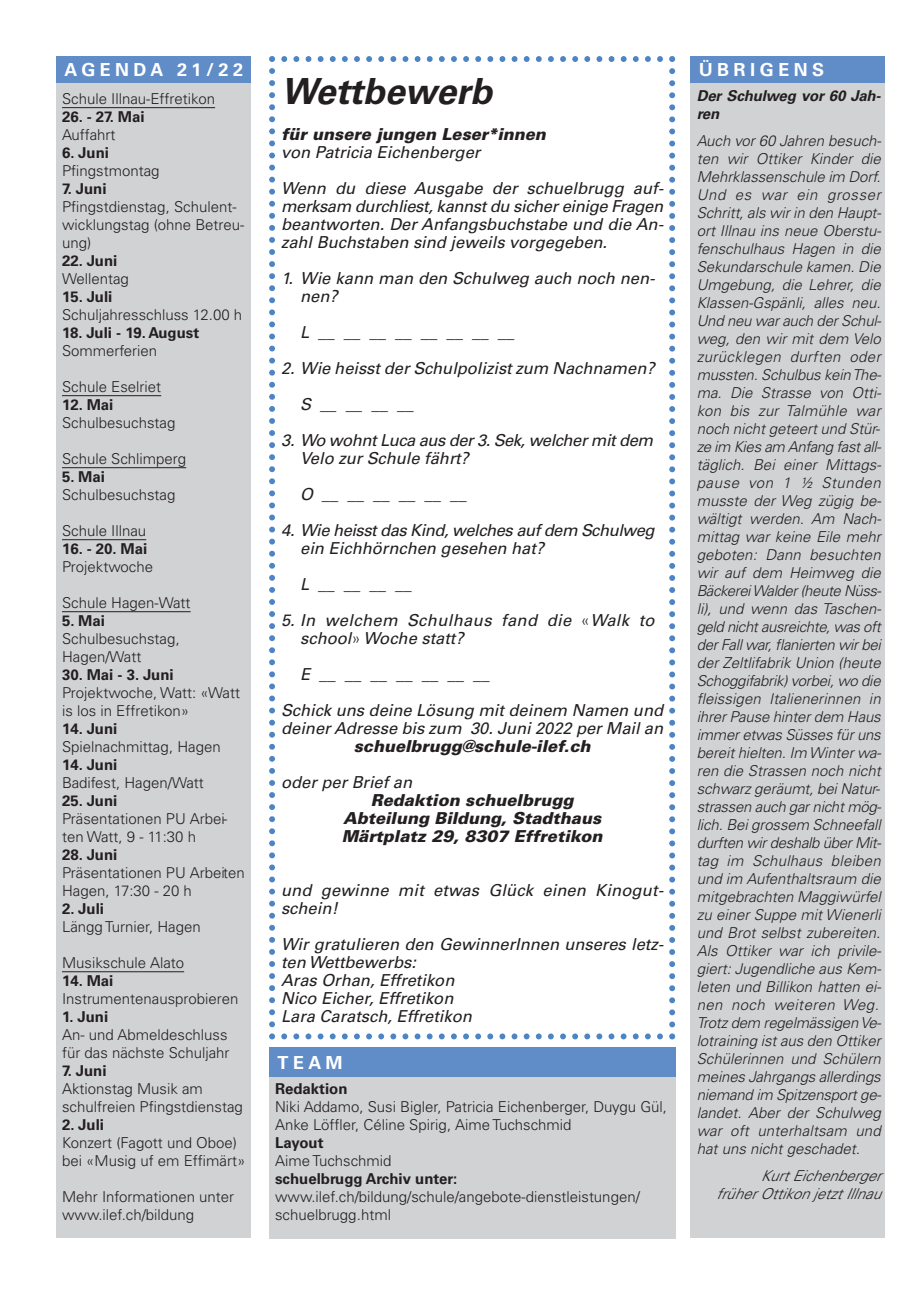
<style>
.page{position:relative;width:920px;height:1290px;background:#fff}
.page>*{position:absolute;margin:0;border:0;box-sizing:border-box;transform-origin:0 0}
.t1{font:italic 700 36px "Univers Com 65";color:#231f20}
.t2{font:18px "Univers Com 65 Bold OTF";letter-spacing:.25em;color:#fff}
.t3{font:italic 16.5px/18px "Univers Com 55";color:#231f20}
.t4{font:italic 900 16.5px/18px "Univers Com 75";color:#231f20;text-align:center}
.t5{font:italic 16.5px/18px "Univers Com 55";letter-spacing:-.025em;color:#231f20}
.t6{font:italic 16.5px/18px "Univers Com 55";letter-spacing:.025em;color:#231f20}
.t7{font:italic 300 15px/18px "Univers Com 45";color:#231f20}
.t8{font:300 15px/18px "Univers Com 45";color:#231f20}
.t9{font:700 15px "Univers Com 65";color:#231f20}
.t10{font:15px/18px "Univers Com 65 Bold Oblique OTF";letter-spacing:-.01em;color:#231f20}
.s1{font-family:"Univers Com 45";font-weight:300;font-style:normal}
</style>
<div class="page">
<div style="left:691px;top:82px;width:194px;height:1156px;background:#d1d2d4"></div>
<div style="left:691px;top:56px;width:194px;height:27px;background:#608cc8"></div>
<div style="left:56px;top:82px;width:195px;height:1156px;background:#d1d2d4"></div>
<hr style="left:62px;top:107px;width:153px;height:1px;background:#231f20">
<hr style="left:62px;top:395px;width:99px;height:1px;background:#231f20">
<hr style="left:62px;top:467px;width:124px;height:1px;background:#231f20">
<hr style="left:62px;top:539px;width:84px;height:1px;background:#231f20">
<hr style="left:62px;top:611px;width:129px;height:1px;background:#231f20">
<hr style="left:62px;top:971px;width:122px;height:1px;background:#231f20">
<div style="left:56px;top:56px;width:195px;height:27px;background:#608cc8"></div>
<svg style="left:269px;top:56px;width:406px;height:983px"></svg>
<div style="left:269px;top:1071px;width:406px;height:168px;background:#d1d2d4"></div>
<div style="left:269px;top:1047px;width:406px;height:30px;background:#608cc8"></div>
<p class="t2" style="left:65px;top:59px;width:180px">AGENDA 21/22</p>
<p class="t8" style="left:62px;top:89px;width:155px">Schule Illnau-Effretikon</p>
<p class="t9" style="left:62px;top:107px;width:84px">26. - 27. Mai</p>
<p class="t8" style="left:62px;top:125px;width:55px">Auffahrt</p>
<p class="t9" style="left:62px;top:143px;width:49px">6. Juni</p>
<p class="t8" style="left:62px;top:161px;width:99px">Pfingstmontag</p>
<p class="t9" style="left:62px;top:179px;width:46px">7. Juni</p>
<p class="t8" style="left:62px;top:197px;width:184px">Pfingstdienstag, Schulent&shy;wicklungstag (ohne Betreu&shy;ung)</p>
<p class="t9" style="left:62px;top:251px;width:57px">22. Juni</p>
<p class="t8" style="left:62px;top:269px;width:68px">Wellentag</p>
<p class="t9" style="left:62px;top:287px;width:52px">15. Juli</p>
<p class="t8" style="left:62px;top:305px;width:182px">Schuljahresschluss 12.00 h</p>
<p class="t9" style="left:62px;top:323px;width:139px">18. Juli - 19. August</p>
<p class="t8" style="left:62px;top:341px;width:97px">Sommerferien</p>
<p class="t8" style="left:62px;top:377px;width:101px">Schule Eselriet</p>
<p class="t9" style="left:62px;top:395px;width:53px">12. Mai</p>
<p class="t8" style="left:62px;top:413px;width:115px">Schulbesuchstag</p>
<p class="t8" style="left:62px;top:449px;width:126px">Schule Schlimperg</p>
<p class="t9" style="left:62px;top:467px;width:45px">5. Mai</p>
<p class="t8" style="left:62px;top:485px;width:115px">Schulbesuchstag</p>
<p class="t8" style="left:62px;top:521px;width:86px">Schule Illnau</p>
<p class="t9" style="left:62px;top:539px;width:87px">16. - 20. Mai</p>
<p class="t8" style="left:62px;top:557px;width:93px">Projektwoche</p>
<p class="t8" style="left:62px;top:593px;width:130px">Schule Hagen-Watt</p>
<p class="t9" style="left:62px;top:611px;width:45px">5. Mai</p>
<p class="t8" style="left:62px;top:629px;width:119px">Schulbesuchstag,<br>Hagen/Watt</p>
<p class="t9" style="left:62px;top:665px;width:113px">30. Mai - 3. Juni</p>
<p class="t8" style="left:62px;top:683px;width:180px">Projektwoche, Watt: «Watt is los in Effretikon»</p>
<p class="t9" style="left:62px;top:719px;width:57px">14. Juni</p>
<p class="t8" style="left:62px;top:737px;width:160px">Spielnachmittag, Hagen</p>
<p class="t9" style="left:62px;top:755px;width:57px">14. Juni</p>
<p class="t8" style="left:62px;top:773px;width:143px">Badifest, Hagen/Watt</p>
<p class="t9" style="left:62px;top:791px;width:57px">25. Juni</p>
<p class="t8" style="left:62px;top:809px;width:167px">Präsentationen PU Arbei&shy;ten Watt, 9 - 11:30 h</p>
<p class="t9" style="left:62px;top:845px;width:57px">28. Juni</p>
<p class="t8" style="left:62px;top:863px;width:184px">Präsentationen PU Arbeiten<br>Hagen, 17:30 - 20 h</p>
<p class="t9" style="left:62px;top:899px;width:44px">2. Juli</p>
<p class="t8" style="left:62px;top:917px;width:140px">Längg Turnier, Hagen</p>
<p class="t8" style="left:62px;top:953px;width:124px">Musikschule Alato</p>
<p class="t9" style="left:62px;top:971px;width:53px">14. Mai</p>
<p class="t8" style="left:62px;top:989px;width:178px">Instrumentenausprobieren</p>
<p class="t9" style="left:62px;top:1007px;width:48px">1. Juni</p>
<p class="t8" style="left:62px;top:1025px;width:169px">An- und Abmeldeschluss für das nächste Schuljahr</p>
<p class="t9" style="left:62px;top:1061px;width:46px">7. Juni</p>
<p class="t8" style="left:62px;top:1079px;width:182px">Aktionstag Musik am schulfreien Pfingstdienstag</p>
<p class="t9" style="left:62px;top:1115px;width:44px">2. Juli</p>
<p class="t8" style="left:62px;top:1133px;width:185px">Konzert (Fagott und Oboe) bei «Musig uf em Effimärt»</p>
<p class="t8" style="left:62px;top:1187px;width:174px">Mehr Informationen unter www.ilef.ch/bildung</p>
<h1 class="t1" style="left:281px;top:69px;width:212px">Wettbewerb</h1>
<p class="t4" style="left:281px;top:124px;width:266px">für unsere jungen Leser*innen</p>
<p class="t3" style="left:281px;top:134px;width:384px;line-height:36px">von Patricia Eichenberger<br>Wenn du diese Ausgabe der schuelbrugg auf-</p>
<p class="t3" style="left:281px;top:197px;width:384px;text-align:justify">merksam durchliest, kannst du sicher einige Fragen beantworten. Der Anfangsbuchstabe und die An&shy;zahl Buchstaben sind jeweils vorgegeben.</p>
<p class="t3" style="left:300px;top:269px;width:356px;text-indent:-19px">1. Wie kann man den Schulweg auch noch nen&shy;nen?</p>
<p class="t3" style="left:300px;top:323px;width:216px">L __ __ __ __ __ __ __ __</p>
<p class="t3" style="left:300px;top:350px;width:356px;line-height:36px;text-indent:-19px">2. Wie heisst der Schulpolizist zum Nachnamen?<br>S __ __ __ __</p>
<p class="t5" style="left:300px;top:431px;width:354px;text-indent:-19px">3. Wo wohnt Luca aus der 3. Sek, welcher mit dem<br>Velo zur Schule fährt?</p>
<p class="t3" style="left:300px;top:485px;width:168px">O __ __ __ __ __ __</p>
<p class="t5" style="left:300px;top:521px;width:356px;text-indent:-19px">4. Wie heisst das Kind, welches auf dem Schulweg ein Eichhörnchen gesehen hat?</p>
<p class="t3" style="left:300px;top:575px;width:113px">L __ __ __ __</p>
<p class="t6" style="left:300px;top:611px;width:356px;text-indent:-19px">5. In welchem Schulhaus fand die <span class="s1">«</span>Walk to school<span class="s1">»</span> Woche statt?</p>
<p class="t3" style="left:281px;top:656px;width:384px;line-height:36px;text-indent:19px">E __ __ __ __ __ __ __<br>Schick uns deine Lösung mit deinem Namen und</p>
<p class="t3" style="left:281px;top:719px;width:384px">deiner Adresse bis zum 30. Juni 2022 per Mail an</p>
<p class="t4" style="left:354px;top:736px;width:238px">schuelbrugg@schule-ilef.ch</p>
<p class="t3" style="left:281px;top:773px;width:133px">oder per Brief an</p>
<p class="t4" style="left:342px;top:790px;width:262px">Redaktion schuelbrugg<br>Abteilung Bildung, Stadthaus<br>Märtplatz 29, 8307 Effretikon</p>
<p class="t3" style="left:281px;top:881px;width:384px">und gewinne mit etwas Glück einen Kinogut&shy;schein!</p>
<p class="t3" style="left:281px;top:935px;width:384px">Wir gratulieren den GewinnerInnen unseres letz&shy;ten Wettbewerbs:<br>Aras Orhan, Effretikon<br>Nico Eicher, Effretikon<br>Lara Caratsch, Effretikon</p>
<p class="t2" style="left:278px;top:1051px;width:67px">TEAM</p>
<p class="t9" style="left:275px;top:1079px;width:74px">Redaktion</p>
<p class="t8" style="left:275px;top:1097px;width:393px">Niki Addamo, Susi Bigler, Patricia Eichenberger, Duygu Gül,<br>Anke Löffler, Céline Spirig, Aime Tuchschmid</p>
<p class="t9" style="left:275px;top:1133px;width:50px">Layout</p>
<p class="t8" style="left:275px;top:1151px;width:118px">Aime Tuchschmid</p>
<p class="t9" style="left:275px;top:1169px;width:184px">schuelbrugg Archiv unter:</p>
<p class="t8" style="left:275px;top:1187px;width:366px">www.ilef.ch/bildung/schule/angebote-dienstleistungen/ schuelbrugg.html</p>
<p class="t2" style="left:699px;top:59px;width:126px">ÜBRIGENS</p>
<p class="t10" style="left:697px;top:87px;width:186px">Der Schulweg vor 60 Jah&shy;ren</p>
<p class="t7" style="left:697px;top:132px;width:186px">Auch vor 60 Jahren besuch&shy;ten wir Ottiker Kinder die<br>Mehrklassenschule im Dorf.<br>Und es war ein grosser<br>Schritt, als wir in den Haupt&shy;ort Illnau ins neue Oberstu&shy;fenschulhaus Hagen in die<br>Sekundarschule kamen. Die<br>Umgebung, die Lehrer, die<br>Klassen-Gspänli, alles neu.<br>Und neu war auch der Schul&shy;weg, den wir mit dem Velo zurücklegen durften oder mussten. Schulbus keinThe&shy;ma. Die Strasse von Otti&shy;kon bis zur Talmühle war noch nicht geteert und Stür&shy;ze im Kies am Anfang fast all&shy;täglich. Bei einer Mittags&shy;pause von 1 ½ Stunden musste der Weg zügig be&shy;wältigt werden. Am Nach&shy;mittag war keine Eile mehr geboten: Dann besuchten wir auf dem Heimweg die<br>Bäckerei Walder (heute Nüss&shy;li), und wenn das Taschen&shy;geld nicht ausreichte, was oft der Fall war, flanierten wir bei der Zeltlifabrik Union (heute<br>Schoggifabrik) vorbei, wo die fleissigen Italienerinnen in ihrer Pause hinter dem Haus immer etwas Süsses für uns bereit hielten. Im Winter wa&shy;ren die Strassen noch nicht schwarz geräumt, bei Natur&shy;strassen auch gar nicht mög&shy;lich. Bei grossem Schneefall durften wir deshalb über Mit&shy;tag im Schulhaus bleiben und im Aufenthaltsraum die mitgebrachten Maggiwürfel zu einer Suppe mit Wienerli und Brot selbst zubereiten.<br>Als Ottiker war ich privile&shy;giert: Jugendliche aus Kem&shy;leten und Billikon hatten ei&shy;nen noch weiteren Weg.<br>Trotz dem regelmässigen Ve&shy;lotraining ist aus den Ottiker<br>Schülerinnen und Schülern meines Jahrgangs allerdings niemand im Spitzensport ge&shy;landet. Aber der Schulweg war oft unterhaltsam und hat uns nicht geschadet.</p>
<p class="t7" style="left:716px;top:1166px;width:170px;text-align:right">Kurt Eichenberger<br>früher Ottikonjetzt Illnau</p>
</div>
